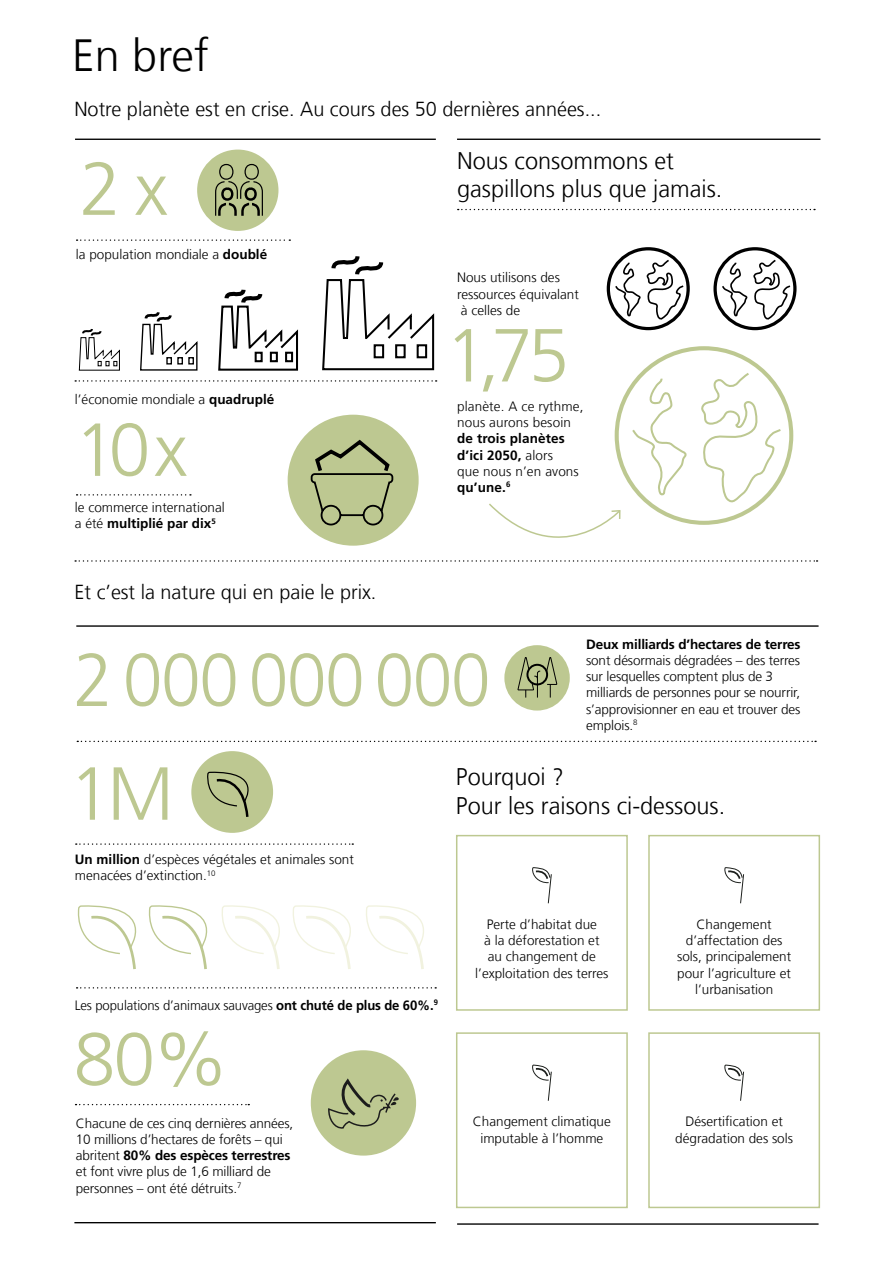
<style>
.page{position:relative;width:893px;height:1263px;background:#fff}
.page>*{position:absolute;margin:0;border:0;box-sizing:border-box;transform-origin:0 0}
.t1{font:300 75px "Frutiger LT Com";letter-spacing:-.02em;color:#bdc891}
.t2{font:300 75px "Frutiger LT Com";letter-spacing:-.02em;color:#bdc891;scale:.95 1}
.t3{font:300 45px "Frutiger LT Com";color:#000}
.t4{font:300 24px/28.5px "Frutiger LT Com";color:#000}
.t5{font:300 20.25px "Frutiger LT Com";color:#000}
.t6{font:300 13.5px/16.2px "Frutiger LT Com";color:#000}
.t7{font:700 13.5px/16.2px "Frutiger LT Com";letter-spacing:.01em;color:#000}
.t8{font:700 13.5px "Frutiger LT Com";letter-spacing:-.01em;color:#000}
.s1{font-weight:700}
.s2{font-weight:300}
</style>
<div class="page">
<svg style="left:77px;top:239px;width:213px;height:2px"></svg>
<hr style="left:75px;top:139px;width:361px;height:1px;background:#000">
<hr style="left:457px;top:139px;width:363px;height:1px;background:#000">
<div style="left:197px;top:150px;width:81px;height:81px;background:#bdc891;border-radius:50%"></div>
<svg style="left:215px;top:163px;width:48px;height:53px"></svg>
<svg style="left:458px;top:209px;width:357px;height:1px"></svg>
<svg style="left:77px;top:987px;width:359px;height:1px"></svg>
<svg style="left:77px;top:741px;width:739px;height:1px"></svg>
<svg style="left:76px;top:843px;width:277px;height:2px"></svg>
<svg style="left:76px;top:1104px;width:173px;height:1px"></svg>
<hr style="left:76px;top:625px;width:743px;height:2px;background:#000">
<div style="left:504px;top:645px;width:66px;height:65px;background:#bdc891;border-radius:50%"></div>
<svg style="left:517px;top:657px;width:41px;height:41px"></svg>
<div style="left:191px;top:751px;width:82px;height:82px;background:#bdc891;border-radius:50%"></div>
<svg style="left:207px;top:771px;width:42px;height:46px"></svg>
<div style="left:311px;top:1050px;width:105px;height:105px;background:#bdc891;border-radius:50%"></div>
<svg style="left:328px;top:1078px;width:71px;height:51px"></svg>
<svg style="left:77px;top:905px;width:347px;height:65px"></svg>
<svg style="left:532px;top:1064px;width:20px;height:37px"></svg>
<div style="left:456px;top:1032px;width:172px;height:176px;border:2px solid #bdc891"></div>
<svg style="left:724px;top:1064px;width:20px;height:37px"></svg>
<div style="left:648px;top:1032px;width:172px;height:176px;border:2px solid #bdc891"></div>
<svg style="left:724px;top:867px;width:20px;height:37px"></svg>
<div style="left:648px;top:835px;width:172px;height:176px;border:2px solid #bdc891"></div>
<svg style="left:532px;top:867px;width:20px;height:37px"></svg>
<div style="left:456px;top:835px;width:172px;height:176px;border:2px solid #bdc891"></div>
<hr style="left:74px;top:1222px;width:362px;height:1px;background:#000">
<hr style="left:457px;top:1223px;width:362px;height:2px;background:#000">
<svg style="left:75px;top:252px;width:743px;height:310px"></svg>
<h2 class="t3" style="left:72px;top:29px;width:138px">En bref</h2>
<h3 class="t5" style="left:74px;top:97px;width:528px">Notre planète est en crise. Au cours des 50 dernières années...</h3>
<h1 class="t1" style="left:80px;top:145px;width:90px">2 x</h1>
<p class="t6" style="left:76px;top:247px;width:193px">la population mondiale a <span class="s1">doublé</span></p>
<p class="t6" style="left:75px;top:391px;width:201px">l’économie mondiale a <span class="s1">quadruplé</span></p>
<h1 class="t1" style="left:74px;top:406px;width:114px">10x</h1>
<p class="t6" style="left:75px;top:499px;width:151px">le commerce international a été <span class="s1">multiplié par dix</span><sup>5</sup></p>
<h3 class="t5" style="left:75px;top:580px;width:303px">Et c’est la nature qui en paie le prix.</h3>
<h3 class="t4" style="left:457px;top:147px;width:267px">Nous consommons et gaspillons plus que jamais.</h3>
<p class="t6" style="left:457px;top:270px;width:123px">Nous utilisons des ressources équivalant à celles de</p>
<h1 class="t1" style="left:445px;top:312px;width:126px">1,75</h1>
<p class="t6" style="left:457px;top:398px;width:128px">planète. A ce rythme, nous aurons besoin</p>
<p class="t7" style="left:457px;top:431px;width:123px">de trois planètes d’ici 2050, <span class="s2">alors<br>que nous n’en avons </span>qu’une.<sup>6</sup></p>
<h1 class="t2" style="left:73px;top:636px;width:441px">2 000 000 000</h1>
<p class="t8" style="left:586px;top:636px;width:216px">Deux milliards d’hectares de terres</p>
<p class="t6" style="left:586px;top:652px;width:216px">sont désormais dégradées – des terres sur lesquelles comptent plus de 3 milliards de personnes pour se nourrir, s’approvisionner en eau et trouver des emplois.<sup>8</sup></p>
<h1 class="t1" style="left:69px;top:750px;width:106px">1M</h1>
<p class="t6" style="left:75px;top:851px;width:281px"><span class="s1">Un million</span> d’espèces végétales et animales sont menacées d’extinction.<sup>10</sup></p>
<p class="t6" style="left:75px;top:997px;width:365px">Les populations d’animaux sauvages <span class="s1">ont chuté de plus de 60%.</span><sup>9</sup></p>
<h1 class="t1" style="left:74px;top:1016px;width:156px">80%</h1>
<p class="t6" style="left:76px;top:1115px;width:219px">Chacune de ces cinq dernières années, 10 millions d’hectares de forêts – qui abritent <span class="s1">80% des espèces terrestres </span>et font vivre plus de 1,6 milliard de personnes – ont été détruits.<sup>7</sup></p>
<h3 class="t4" style="left:456px;top:762px;width:271px">Pourquoi ?<br>Pour les raisons ci-dessous.</h3>
<p class="t6" style="left:475px;top:916px;width:135px;text-align:center">Perte d’habitat due<br>à la déforestation et<br>au changement de l’exploitation des terres</p>
<p class="t6" style="left:677px;top:916px;width:116px;text-align:center">Changement d’affectation des sols, principalement pour l’agriculture et l’urbanisation</p>
<p class="t6" style="left:473px;top:1114px;width:139px;text-align:center">Changement climatique imputable à l’homme</p>
<p class="t6" style="left:675px;top:1114px;width:119px;text-align:center">Désertification et dégradation des sols</p>
</div>
